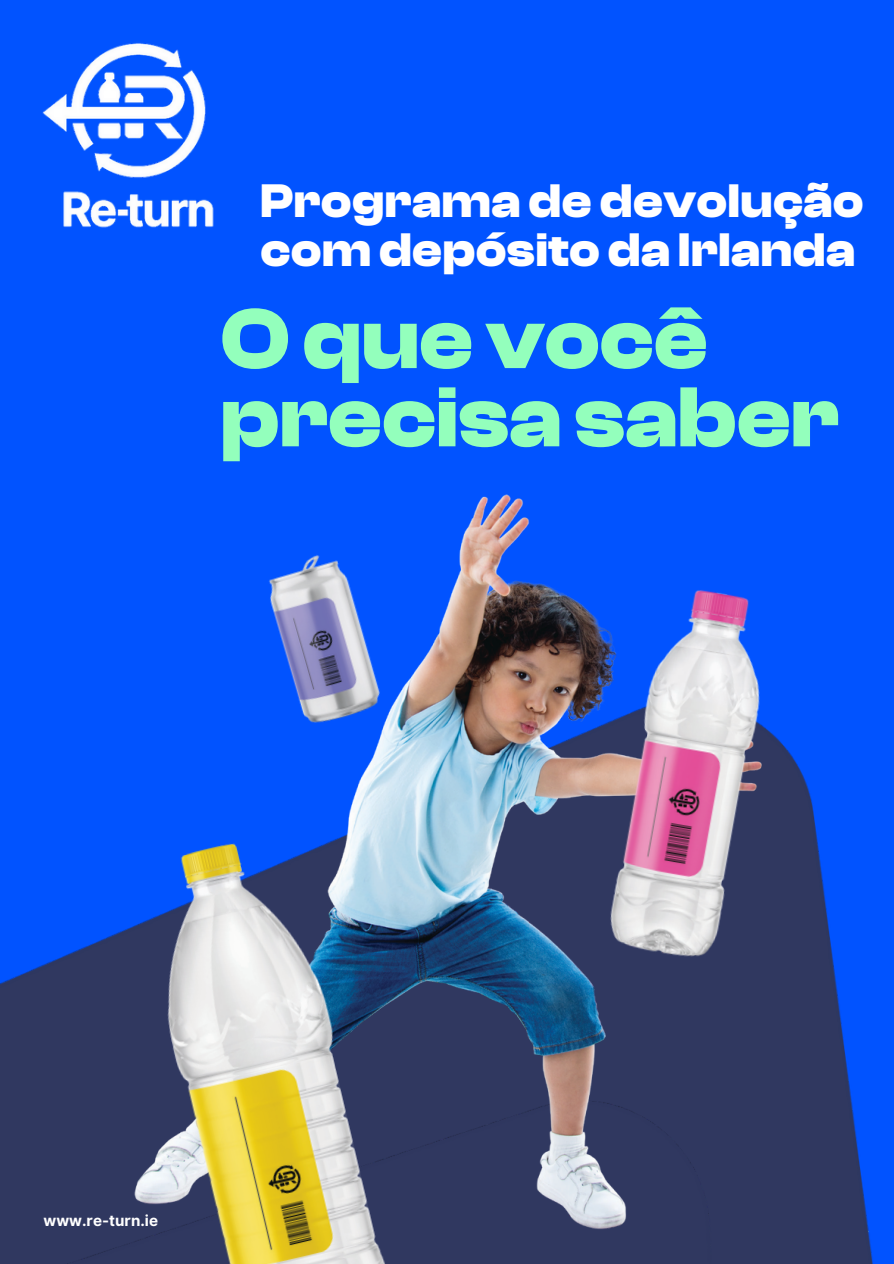
<style>
.page{position:relative;width:894px;height:1264px;background:#fff}
.page>*{position:absolute;margin:0;border:0;box-sizing:border-box;transform-origin:0 0}
.t1{font:700 87.9px/78.2px "Clash Display";color:#93ffbc}
.t2{font:700 48.75px/48.3px "Clash Display";letter-spacing:.015em;color:#fff}
.t3{font:700 15.15px "Inter";color:#fff}
</style>
<div class="page">
<div style="left:0;top:0;width:893px;height:1263px;background:#0153ff"></div>
<img style="left:0;top:773px;width:873px;height:490px">
<div style="left:21px;top:1100px;width:690px;height:163px;background:#303860"></div>
<img style="left:124px;top:494px;width:645px;height:744px">
<img style="left:90px;top:788px;width:339px;height:475px">
<img style="left:579px;top:559px;width:223px;height:431px">
<img style="left:238px;top:530px;width:169px;height:217px">
<img style="left:42px;top:43px;width:172px;height:185px">
<p class="t2" style="left:260px;top:178px;width:604px">Programadedevolução comdepósitoda Irlanda</p>
<p class="t1" style="left:220px;top:301px;width:619px">Oquevocê precisasaber</p>
<p class="t3" style="left:44px;top:1211px;width:116px">www.re-turn.ie</p>
</div>
